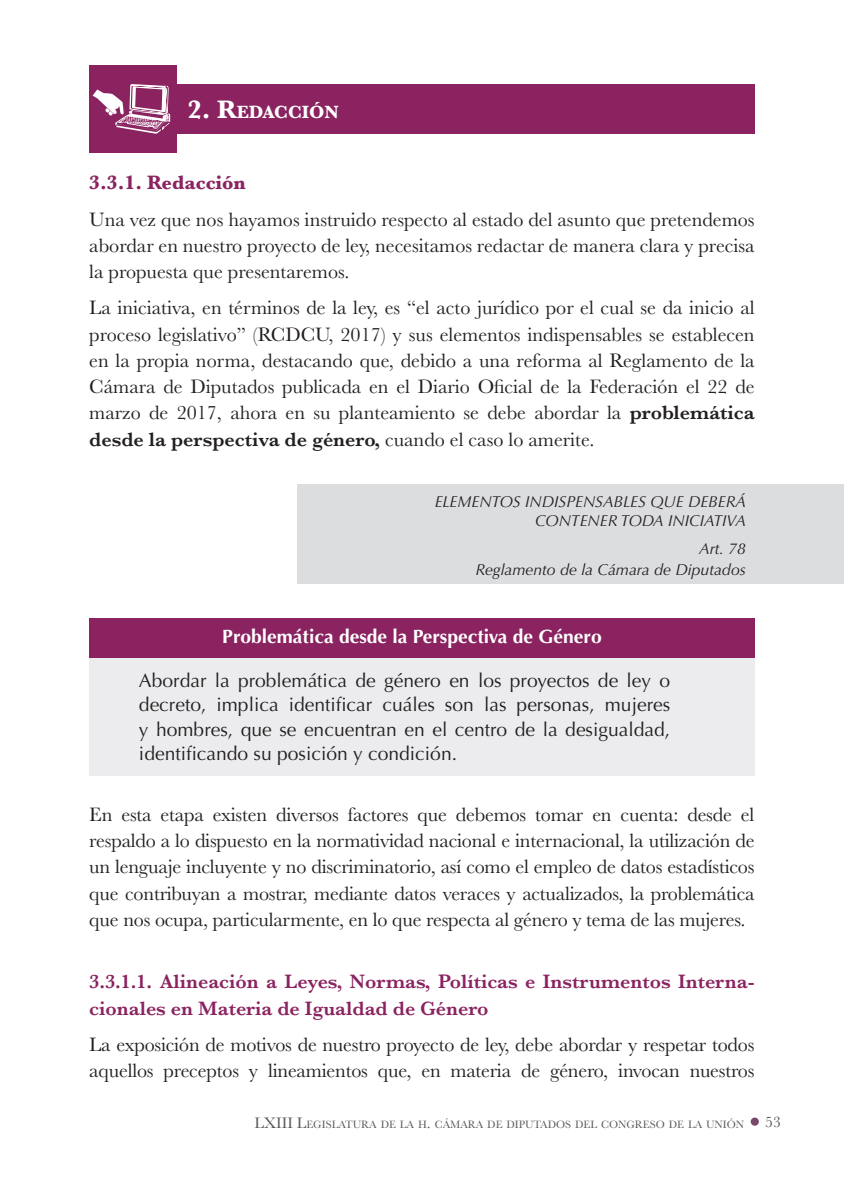
<style>
.page{position:relative;width:844px;height:1191px;background:#fff}
.page>*{position:absolute;margin:0;border:0;box-sizing:border-box;transform-origin:0 0}
.Texto_corrido{font:20.12px/26.2px "Baskerville";letter-spacing:-.01em;color:#231f20;text-align:justify}
.Texto_corrido-2{font:600 20.12px/26.2px "Baskerville";color:#8a2360}
.Texto_corrido-3{font:700 20.12px "Baskerville";color:#8a2360}
.Texto_corrido-4{font:19.25px/24.5px "Optima";color:#231f20;text-align:justify}
.Texto_corrido-5{font:700 19.25px "Optima";color:#fff}
.Texto_corrido-6{font:700 18.38px "Baskerville";color:#fff}
.Párrafo_de_lista_Lis{font:italic 15.75px "Optima";color:#231f20}
.t1{font:15.75px "Baskerville";color:#57585a}
.t2{font:11.03px "Baskerville";color:#57585a}
.s1{font-size:26.25px}
.s2{font-style:inherit}
.s3{font-weight:600}
.s4{font-size:15.75px}
</style>
<div class="page">
<div style="left:750px;top:1117px;width:8px;height:8px;background:#78486a;border-radius:50%"></div>
<div style="left:298px;top:484px;width:545px;height:99px;background:#dcdddf"></div>
<div style="left:89px;top:649px;width:665px;height:127px;background:#ececee"></div>
<div style="left:89px;top:84px;width:665px;height:49px;background:#8a2360"></div>
<div style="left:89px;top:618px;width:665px;height:40px;background:#8a2360"></div>
<div style="left:89px;top:65px;width:87px;height:87px;background:#8a2360"></div>
<svg style="left:93px;top:84px;width:77px;height:50px"></svg>
<p class="Texto_corrido-6" style="left:187px;top:99px;width:153px"><span class="s1">2. R</span>EDACCIÓN</p>
<p class="Texto_corrido-3" style="left:89px;top:169px;width:158px"><span class="s2">3.3.1.</span> Redacción</p>
<p class="Texto_corrido" style="left:89px;top:206px;width:666px">Una vez que nos hayamos instruido respecto al estado del asunto que pretendemos abordar en nuestro proyecto de ley, necesitamos redactar de manera clara y precisa la propuesta que presentaremos.</p>
<p class="Texto_corrido" style="left:89px;top:295px;width:666px">La iniciativa, en términos de la ley, es “el acto jurídico por el cual se da inicio al proceso legislativo” (RCDCU, 2017) y sus elementos indispensables se establecen en la propia norma, destacando que, debido a una reforma al Reglamento de la Cámara de Diputados publicada en el Diario Oficial de la Federación el 22 de marzo de 2017, ahora en su planteamiento se debe abordar la <span class="s3">problemática desde la perspectiva de género,</span> cuando el caso lo amerite.</p>
<p class="Párrafo_de_lista_Lis" style="left:434px;top:492px;width:312px">ELEMENTOS INDISPENSABLES QUE DEBERÁ</p>
<p class="Párrafo_de_lista_Lis" style="left:535px;top:511px;width:212px">CONTENER TODA INICIATIVA</p>
<p class="Párrafo_de_lista_Lis" style="left:699px;top:539px;width:48px">Art. 78</p>
<p class="Párrafo_de_lista_Lis" style="left:475px;top:560px;width:272px">Reglamento de la Cámara de Diputados</p>
<p class="Texto_corrido-5" style="left:222px;top:625px;width:381px">Problemática desde la Perspectiva de Género</p>
<p class="Texto_corrido-4" style="left:139px;top:668px;width:532px">Abordar la problemática de género en los proyectos de ley o decreto, implica identificar cuáles son las personas, mujeres y hombres, que se encuentran en el centro de la desigualdad, identificando su posición y condición.</p>
<p class="Texto_corrido" style="left:89px;top:801px;width:666px">En esta etapa existen diversos factores que debemos tomar en cuenta: desde el respaldo a lo dispuesto en la normatividad nacional e internacional, la utilización de un lenguaje incluyente y no discriminatorio, así como el empleo de datos estadísticos que contribuyan a mostrar, mediante datos veraces y actualizados, la problemática que nos ocupa, particularmente, en lo que respecta al género y tema de las mujeres.</p>
<p class="Texto_corrido-2" style="left:89px;top:968px;width:666px">3.3.1.1. Alineación a Leyes, Normas, Políticas e Instrumentos Interna&shy;cionales en Materia de Igualdad de Género</p>
<p class="Texto_corrido" style="left:89px;top:1031px;width:666px">La exposición de motivos de nuestro proyecto de ley, debe abordar y respetar todos aquellos preceptos y lineamientos que, en materia de género, invocan nuestros</p>
<p class="t2" style="left:254px;top:1117px;width:491px"><span class="s4">LXIII L</span>EGISLATURA DE LA H<span class="s4">.</span> CÁMARA DE DIPUTADOS DEL CONGRESO DE LA UNIÓN</p>
<p class="t1" style="left:764px;top:1112px;width:17px">53</p>
</div>
